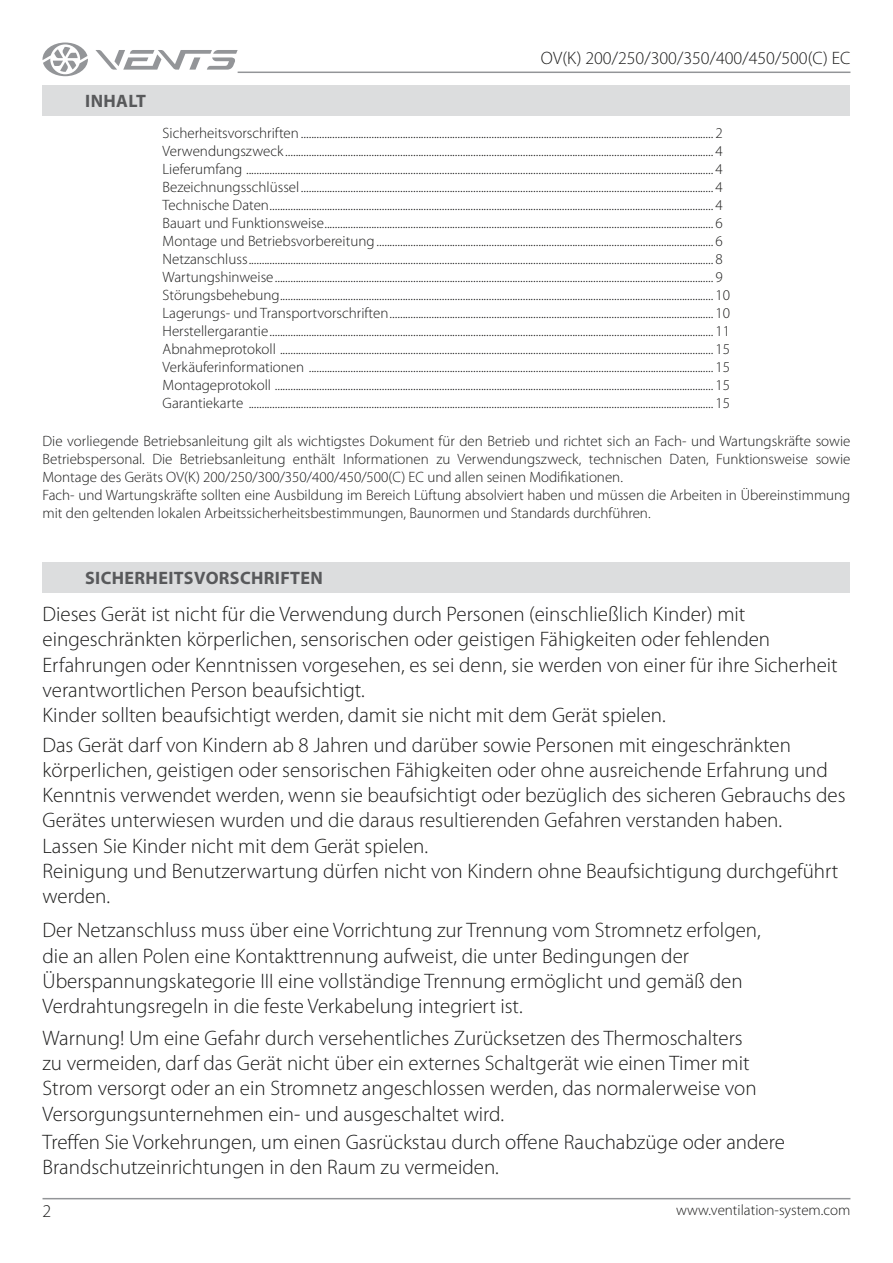
<style>
.page{position:relative;width:893px;height:1263px;background:#fff}
.page>*{position:absolute;margin:0;border:0;box-sizing:border-box;transform-origin:0 0}
.t1{font:300 21px/25.2px "Myriad Pro";color:#1c1c1b}
.t2{font:300 18px "Myriad Pro";color:#1c1c1b}
.t3{font:700 18px "Myriad Pro";letter-spacing:.02em;color:#58595b}
.t4{font:300 15px/18px "Myriad Pro";color:#1c1c1b}
</style>
<div class="page">
<hr style="left:43px;top:1198px;width:807px;height:1px;background:#939598">
<hr style="left:238px;top:72px;width:612px;height:1px;background:#939598">
<svg style="left:95px;top:50px;width:143px;height:20px"></svg>
<svg style="left:43px;top:43px;width:45px;height:33px"></svg>
<div style="left:43px;top:85px;width:807px;height:31px;background:#dcddde"></div>
<div style="left:43px;top:562px;width:807px;height:31px;background:#dcddde"></div>
<p class="t3" style="left:85px;top:89px;width:62px">INHALT</p>
<p class="t2" style="left:541px;top:48px;width:311px">OV(K) 200/250/300/350/400/450/500(C) EC</p>
<p class="t4" style="left:163px;top:124px;width:569px">Sicherheitsvorschriften.............................................................................................................................................................. 2<br>Verwendungszweck .................................................................................................................................................................... 4<br>Lieferumfang ................................................................................................................................................................................... 4<br>Bezeichnungsschlüssel.............................................................................................................................................................. 4<br>Technische Daten.......................................................................................................................................................................... 4<br>Bauart und Funktionsweise..................................................................................................................................................... 6<br>Montage und Betriebsvorbereitung ................................................................................................................................. 6<br>Netzanschluss.................................................................................................................................................................................. 8<br>Wartungshinweise........................................................................................................................................................................ 9<br>Störungsbehebung...................................................................................................................................................................... 10<br>Lagerungs- und Transportvorschriften............................................................................................................................ 10<br>Herstellergarantie.......................................................................................................................................................................... 11<br>Abnahmeprotokoll ...................................................................................................................................................................... 15<br>Verkäuferinformationen ........................................................................................................................................................... 15<br>Montageprotokoll ........................................................................................................................................................................ 15<br>Garantiekarte .................................................................................................................................................................................. 15</p>
<p class="t4" style="left:43px;top:432px;width:809px">Die vorliegende Betriebsanleitung gilt als wichtigstes Dokument für den Betrieb und richtet sich an Fach- und Wartungskräfte sowie Betriebspersonal. Die Betriebsanleitung enthält Informationen zu Verwendungszweck, technischen Daten, Funktionsweise sowie Montage des Geräts OV(K) 200/250/300/350/400/450/500(C) EC und allen seinen Modifikationen.<br>Fach- und Wartungskräfte sollten eine Ausbildung im Bereich Lüftung absolviert haben und müssen die Arbeiten in Übereinstimmung mit den geltenden lokalen Arbeitssicherheitsbestimmungen, Baunormen und Standards durchführen.</p>
<p class="t3" style="left:85px;top:567px;width:239px">SICHERHEITSVORSCHRIFTEN</p>
<p class="t1" style="left:43px;top:602px;width:797px">Dieses Gerät ist nicht für die Verwendung durch Personen (einschließlich Kinder) mit eingeschränkten körperlichen, sensorischen oder geistigen Fähigkeiten oder fehlenden Erfahrungen oder Kenntnissen vorgesehen, es sei denn, sie werden von einer für ihre Sicherheit verantwortlichen Person beaufsichtigt.<br>Kinder sollten beaufsichtigt werden, damit sie nicht mit dem Gerät spielen.</p>
<p class="t1" style="left:43px;top:732px;width:804px">Das Gerät darf von Kindern ab 8 Jahren und darüber sowie Personen mit eingeschränkten körperlichen, geistigen oder sensorischen Fähigkeiten oder ohne ausreichende Erfahrung und Kenntnis verwendet werden, wenn sie beaufsichtigt oder bezüglich des sicheren Gebrauchs des Gerätes unterwiesen wurden und die daraus resultierenden Gefahren verstanden haben.<br>Lassen Sie Kinder nicht mit dem Gerät spielen.<br>Reinigung und Benutzerwartung dürfen nicht von Kindern ohne Beaufsichtigung durchgeführt werden.</p>
<p class="t1" style="left:43px;top:918px;width:720px">Der Netzanschluss muss über eine Vorrichtung zur Trennung vom Stromnetz erfolgen, die an allen Polen eine Kontakttrennung aufweist, die unter Bedingungen der Überspannungskategorie III eine vollständige Trennung ermöglicht und gemäß den Verdrahtungsregeln in die feste Verkabelung integriert ist.</p>
<p class="t1" style="left:43px;top:1026px;width:716px">Warnung! Um eine Gefahr durch versehentliches Zurücksetzen des Thermoschalters zu vermeiden, darf das Gerät nicht über ein externes Schaltgerät wie einen Timer mit Strom versorgt oder an ein Stromnetz angeschlossen werden, das normalerweise von Versorgungsunternehmen ein- und ausgeschaltet wird.</p>
<h1 class="t1" style="left:43px;top:1129px;width:744px">Treffen Sie Vorkehrungen, um einen Gasrückstau durch offene Rauchabzüge oder andere<br>Brandschutzeinrichtungen in den Raum zu vermeiden.</h1>
<p class="t2" style="left:43px;top:1201px;width:10px">2</p>
<p class="t4" style="left:676px;top:1201px;width:176px">www.ventilation-system.com</p>
</div>
